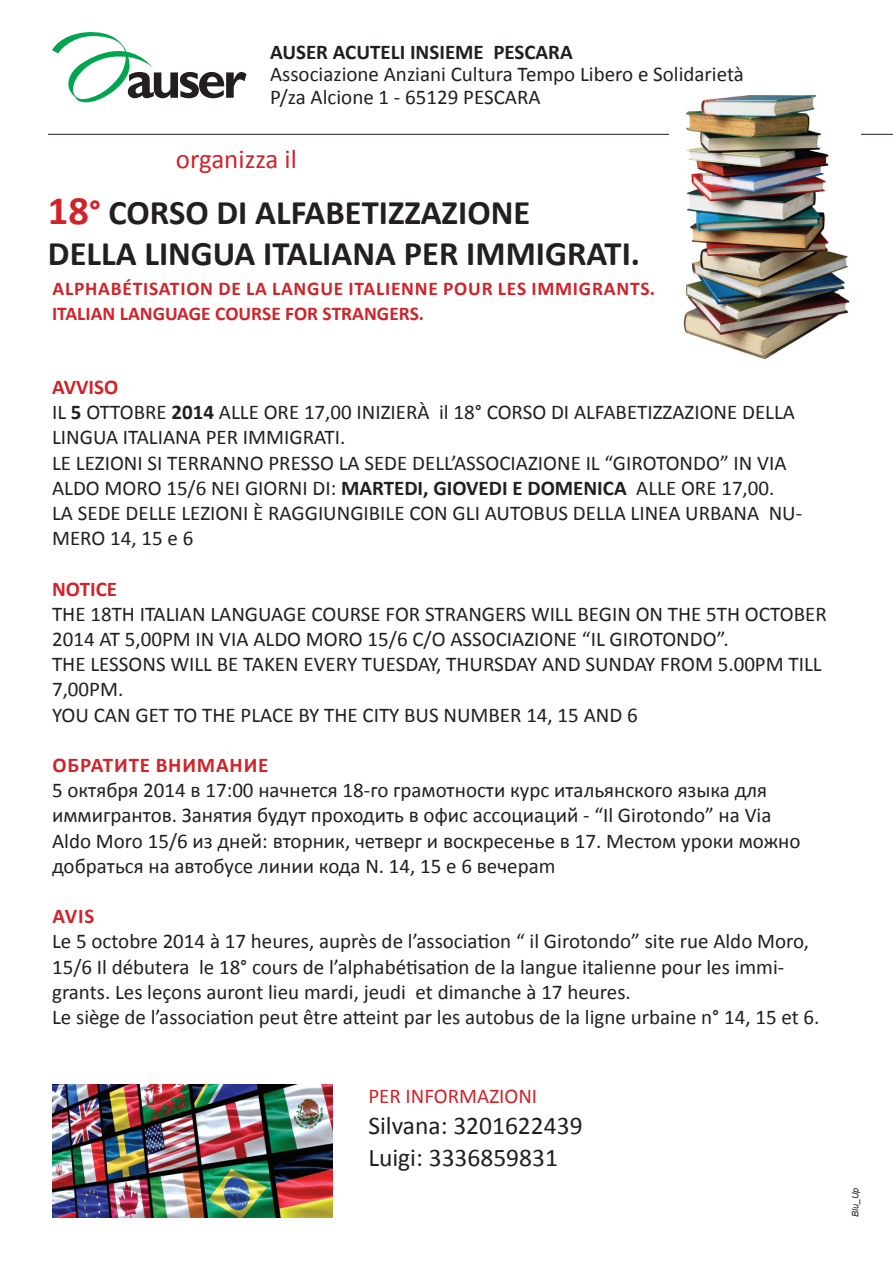
<style>
.page{position:relative;width:893px;height:1263px;background:#fff}
.page>*{position:absolute;margin:0;border:0;box-sizing:border-box;transform-origin:0 0}
.t1{font:700 34.5px/41.4px "Calibri";color:#231f20}
.t2{font:27px "Calibri";color:#d1232a}
.t3{font:25.5px/32.4px "Calibri";color:#231f20}
.t4{font:21px/25.2px "Calibri";color:#231f20}
.t5{font:700 21px "Calibri";letter-spacing:.04em;color:#d1232a}
.t6{font:700 21px "Calibri";color:#231f20}
.t7{font:21px "Calibri";color:#d1232a}
.t8{font:700 19.5px "Calibri";color:#d1232a}
.t9{font:italic 9px "Arial";color:#231f20}
.s1{font-size:40.5px;color:#d1232a}
.s2{color:#d1232a}
.s3{font-weight:700;color:#d1232a}
.s4{font-weight:700}
</style>
<div class="page">
<hr style="left:48px;top:134px;width:845px;height:1px;background:#231f20">
<svg style="left:52px;top:32px;width:194px;height:71px"></svg>
<img style="left:669px;top:95px;width:191px;height:264px">
<img style="left:52px;top:1085px;width:280px;height:132px">
<p class="t6" style="left:270px;top:38px;width:304px">AUSER ACUTELI INSIEME PESCARA</p>
<p class="t4" style="left:270px;top:63px;width:475px;line-height:22.5px">Associazione Anziani Cultura Tempo Libero e Solidarietà<br>P/za Alcione 1 - 65129 PESCARA</p>
<p class="t2" style="left:176px;top:142px;width:123px">organizza il</p>
<h1 class="t1" style="left:48px;top:191px;width:594px"><span class="s1">18</span><span class="s2">°</span> CORSO DI ALFABETIZZAZIONE<br>DELLA LINGUA ITALIANA PER IMMIGRATI.</h1>
<p class="t8" style="left:52px;top:276px;width:92px">ALPHABÉTISATION</p>
<p class="t8" style="left:218px;top:276px;width:67px">DELALANGUE</p>
<p class="t8" style="left:349px;top:276px;width:11px">ITALIENNE</p>
<p class="t8" style="left:443px;top:276px;width:13px">POUR</p>
<p class="t8" style="left:498px;top:276px;width:10px">LES</p>
<p class="t8" style="left:531px;top:276px;width:13px">IMMIGRANTS</p>
<p class="t8" style="left:650px;top:276px;width:7px">.</p>
<p class="t8" style="left:52px;top:301px;width:373px">ITALIAN LANGUAGE COURSE FOR STRANGERS.</p>
<p class="t4" style="left:52px;top:374px;width:751px"><span class="s3">AVVISO<br></span>IL <span class="s4">5</span> OTTOBRE <span class="s4">2014</span> ALLE ORE 17,00 INIZIERÀ il 18° CORSO DI ALFABETIZZAZIONE DELLA LINGUA ITALIANA PER IMMIGRATI.<br>LE LEZIONI SI TERRANNO PRESSO LA SEDE DELL’ASSOCIAZIONE IL “GIROTONDO” IN VIA ALDO MORO 15/6 NEI GIORNI DI: <span class="s4">MARTEDI, GIOVEDI E DOMENICA</span> ALLE ORE 17,00.<br>LA SEDE DELLE LEZIONI È RAGGIUNGIBILE CON GLI AUTOBUS DELLA LINEA URBANA NU-MERO 14, 15 e 6</p>
<p class="t5" style="left:52px;top:575px;width:66px">NOTICE</p>
<p class="t4" style="left:52px;top:601px;width:776px">THE 18TH ITALIAN LANGUAGE COURSE FOR STRANGERS WILL BEGIN ON THE 5TH OCTOBER 2014 AT 5,00PM IN VIA ALDO MORO 15/6 C/O ASSOCIAZIONE “IL GIROTONDO”.<br>THE LESSONS WILL BE TAKEN EVERY TUESDAY, THURSDAY AND SUNDAY FROM 5.00PM TILL 7,00PM.<br>YOU CAN GET TO THE PLACE BY THE CITY BUS NUMBER 14, 15 AND 6</p>
<p class="t5" style="left:53px;top:752px;width:217px">ОБРАТИТЕ ВНИМАНИЕ</p>
<p class="t4" style="left:52px;top:778px;width:750px">5 октября 2014 в 17:00 начнется 18-го грамотности курс итальянского языка для иммигрантов. Занятия будут проходить в oфис ассоциаций - “Il Girotondo” на Via Aldo Moro 15/6 из дней: вторник, четверг и воскресенье в 17. Местом уроки можно добраться на автобусе линии кода N. 14, 15 e 6 вечераm</p>
<p class="t5" style="left:53px;top:903px;width:24px">AVIS</p>
<p class="t4" style="left:52px;top:929px;width:769px">Le 5 octobre 2014 à 17 heures, auprès de l’association “ il Girotondo” site rue Aldo Moro, 15/6 Il débutera le 18° cours de l’alphabétisation de la langue italienne pour les immi&shy;grants. Les leçons auront lieu mardi, jeudi et dimanche à 17 heures.<br>Le siège de l’association peut être atteint par les autobus de la ligne urbaine n° 14, 15 et 6.</p>
<p class="t7" style="left:368px;top:1083px;width:170px">PER INFORMAZIONI</p>
<p class="t3" style="left:368px;top:1109px;width:216px">Silvana: 3201622439<br>Luigi: 3336859831</p>
<p class="t9" style="left:849px;top:1217px;width:31px;rotate:-90deg">Blu_Up</p>
</div>
